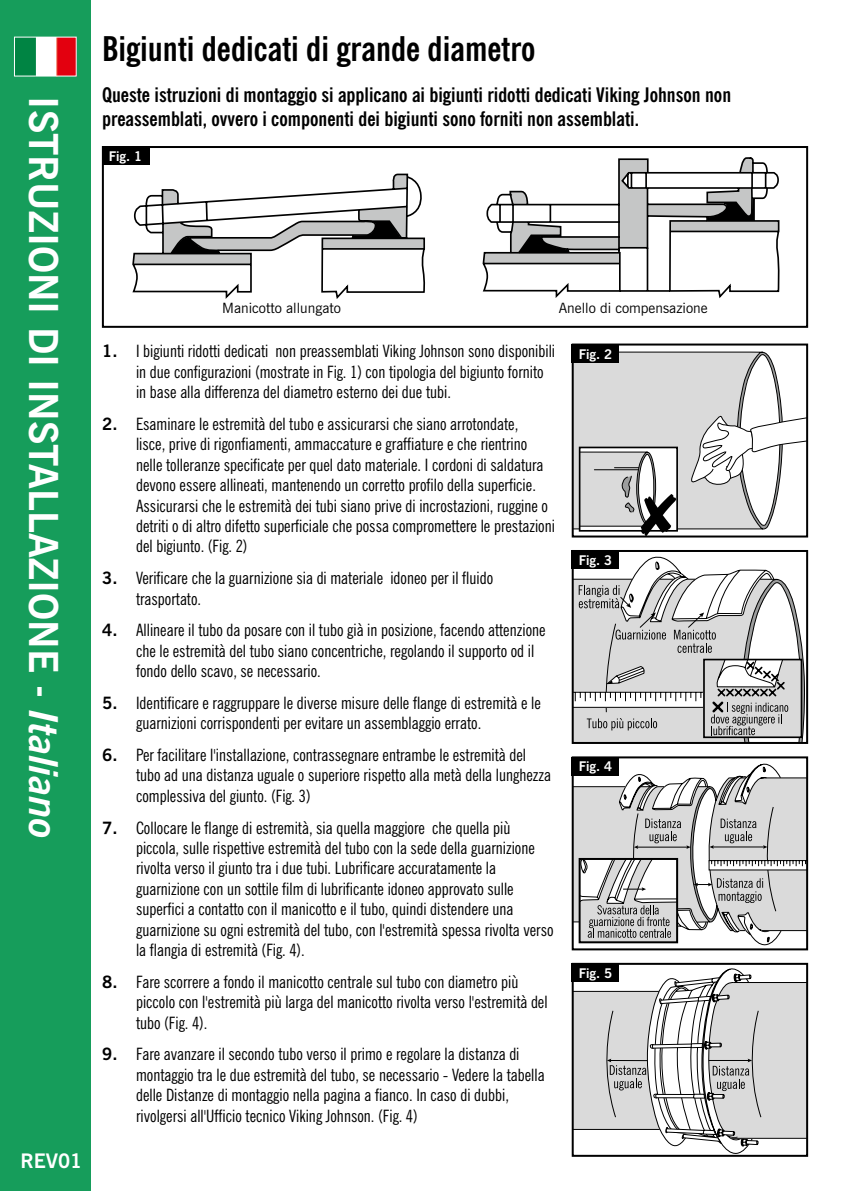
<style>
.page{position:relative;width:842px;height:1191px;background:#fff}
.page>*{position:absolute;margin:0;border:0;box-sizing:border-box;transform-origin:0 0}
.t1{font:700 40px "News Gothic BT";color:#fff}
.t2{font:700 condensed 34px "News Gothic BT";color:#000}
.t3{font:700 condensed 20px/24px "News Gothic BT";color:#000}
.t4{font:700 20px "News Gothic BT";color:#fff}
.t5{font:condensed 17px/20.4px "News Gothic BT";color:#000}
.t6{font:14.2px "News Gothic BT";color:#000}
.t7{font:700 13.4px "News Gothic BT";letter-spacing:-.01em;color:#fff}
.s1{font-style:italic}
.s2{font-weight:700;font-stretch:normal}
</style>
<div class="page">
<svg style="left:575px;top:968px;width:230px;height:185px"></svg>
<div style="left:572px;top:962px;width:236px;height:194px;border:2px solid #000"></div>
<div style="left:572px;top:963px;width:47px;height:19px;background:#000"></div>
<div style="left:572px;top:343px;width:236px;height:194px;border:2px solid #000"></div>
<div style="left:572px;top:344px;width:47px;height:18px;background:#000"></div>
<svg style="left:573px;top:352px;width:234px;height:184px"></svg>
<svg style="left:132px;top:157px;width:647px;height:142px"></svg>
<div style="left:102px;top:146px;width:706px;height:182px;border:2px solid #000"></div>
<div style="left:102px;top:146px;width:47px;height:19px;background:#000"></div>
<div style="left:572px;top:550px;width:236px;height:194px;border:2px solid #000"></div>
<div style="left:572px;top:550px;width:47px;height:19px;background:#000"></div>
<svg style="left:573px;top:557px;width:232px;height:186px"></svg>
<div style="left:703px;top:658px;width:99px;height:80px;border:2px solid #000"></div>
<div style="left:572px;top:756px;width:236px;height:194px;border:2px solid #000"></div>
<div style="left:572px;top:756px;width:47px;height:19px;background:#000"></div>
<svg style="left:573px;top:763px;width:234px;height:182px"></svg>
<div style="left:579px;top:858px;width:99px;height:85px;border:2px solid #000"></div>
<div style="left:0;top:0;width:91px;height:1191px;background:#169d5b"></div>
<svg style="left:16px;top:39px;width:59px;height:36px;background:#a08674"></svg>
<div style="left:14px;top:37px;width:63px;height:40px;border:1px solid #fff"></div>
<h1 class="t1" style="left:68px;top:96px;width:744px;rotate:90deg">ISTRUZIONI DI INSTALLAZIONE - <span class="s1">Italiano</span></h1>
<p class="t4" style="left:20px;top:1149px;width:63px">REV01</p>
<h2 class="t2" style="left:102px;top:28px;width:435px">Bigiunti dedicati di grande diametro</h2>
<p class="t3" style="left:102px;top:83px;width:631px">Queste istruzioni di montaggio si applicano ai bigiunti ridotti dedicati Viking Johnson non preassemblati, ovvero i componenti dei bigiunti sono forniti non assemblati.</p>
<p class="t7" style="left:109px;top:148px;width:35px">Fig. 1</p>
<p class="t6" style="left:222px;top:300px;width:120px">Manicotto allungato</p>
<p class="t6" style="left:559px;top:300px;width:150px">Anello di compensazione</p>
<p class="t5" style="left:136px;top:341px;width:420px;text-indent:-34px"><span class="s2">1.</span> I bigiunti ridotti dedicati non preassemblati Viking Johnson sono disponibili in due configurazioni (mostrate in Fig. 1) con tipologia del bigiunto fornito in base alla differenza del diametro esterno dei due tubi.</p>
<p class="t5" style="left:136px;top:413px;width:420px;text-indent:-34px"><span class="s2">2.</span> Esaminare le estremità del tubo e assicurarsi che siano arrotondate,<br>lisce, prive di rigonfiamenti, ammaccature e graffiature e che rientrino nelle tolleranze specificate per quel dato materiale. I cordoni di saldatura devono essere allineati, mantenendo un corretto profilo della superficie.<br>Assicurarsi che le estremità dei tubi siano prive di incrostazioni, ruggine o detriti o di altro difetto superficiale che possa compromettere le prestazioni del bigiunto. (Fig. 2)</p>
<p class="t5" style="left:136px;top:568px;width:359px;text-indent:-34px"><span class="s2">3.</span> Verificare che la guarnizione sia di materiale idoneo per il fluido trasportato.</p>
<p class="t5" style="left:136px;top:620px;width:411px;text-indent:-34px"><span class="s2">4.</span> Allineare il tubo da posare con il tubo già in posizione, facendo attenzione che le estremità del tubo siano concentriche, regolando il supporto od il fondo dello scavo, se necessario.</p>
<p class="t5" style="left:136px;top:692px;width:406px;text-indent:-34px"><span class="s2">5.</span> Identificare e raggruppare le diverse misure delle flange di estremità e le guarnizioni corrispondenti per evitare un assemblaggio errato.</p>
<p class="t5" style="left:136px;top:744px;width:417px;text-indent:-34px"><span class="s2">6.</span> Per facilitare l'installazione, contrassegnare entrambe le estremità del tubo ad una distanza uguale o superiore rispetto alla metà della lunghezza complessiva del giunto. (Fig. 3)</p>
<p class="t5" style="left:136px;top:817px;width:419px;text-indent:-34px"><span class="s2">7.</span> Collocare le flange di estremità, sia quella maggiore che quella più piccola, sulle rispettive estremità del tubo con la sede della guarnizione rivolta verso il giunto tra i due tubi. Lubrificare accuratamente la guarnizione con un sottile film di lubrificante idoneo approvato sulle superfici a contatto con il manicotto e il tubo, quindi distendere una guarnizione su ogni estremità del tubo, con l'estremità spessa rivolta verso la flangia di estremità (Fig. 4).</p>
<p class="t5" style="left:136px;top:971px;width:413px;text-indent:-34px"><span class="s2">8.</span> Fare scorrere a fondo il manicotto centrale sul tubo con diametro più piccolo con l'estremità più larga del manicotto rivolta verso l'estremità del tubo (Fig. 4).</p>
<p class="t5" style="left:136px;top:1044px;width:410px;text-indent:-34px"><span class="s2">9.</span> Fare avanzare il secondo tubo verso il primo e regolare la distanza di montaggio tra le due estremità del tubo, se necessario - Vedere la tabella delle Distanze di montaggio nella pagina a fianco. In caso di dubbi, rivolgersi all'Ufficio tecnico Viking Johnson. (Fig. 4)</p>
<p class="t7" style="left:579px;top:345px;width:35px">Fig. 2</p>
<p class="t7" style="left:579px;top:552px;width:35px">Fig. 3</p>
<p class="t7" style="left:579px;top:758px;width:35px">Fig. 4</p>
<p class="t7" style="left:579px;top:965px;width:35px">Fig. 5</p>
</div>
